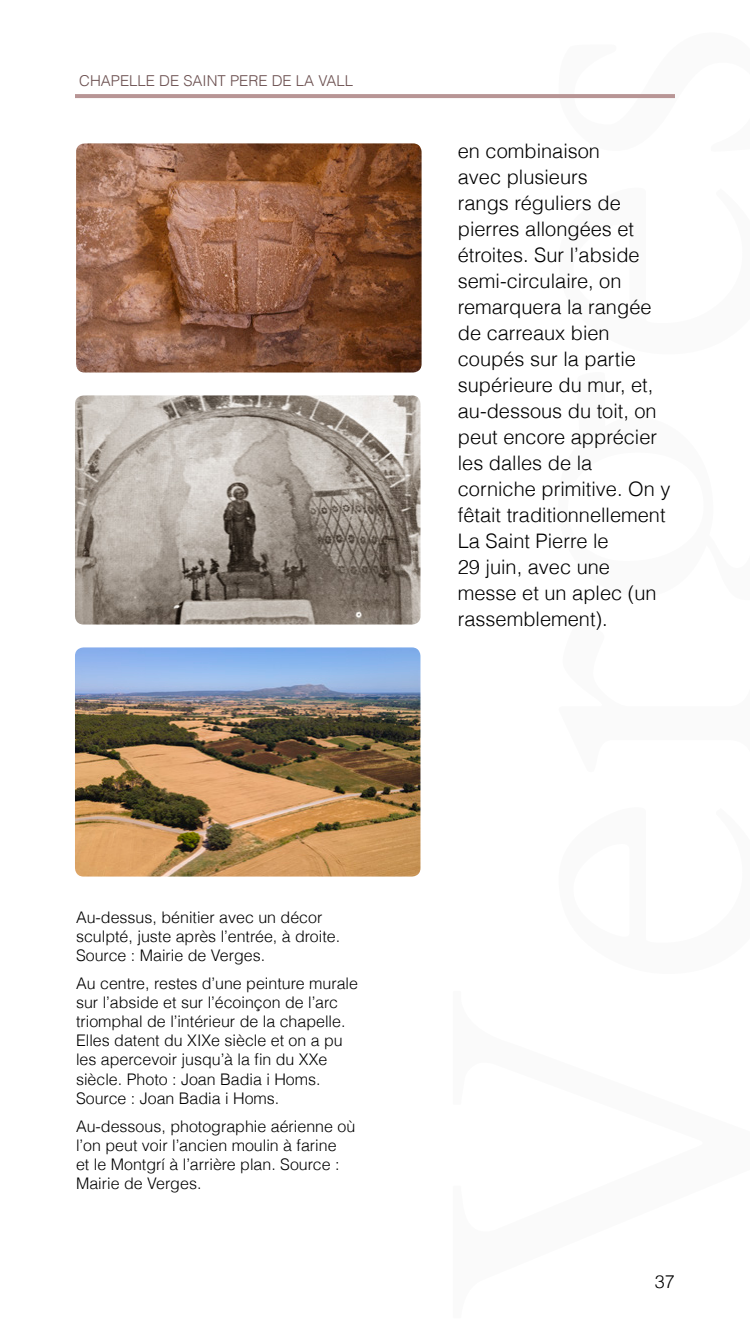
<style>
.page{position:relative;width:750px;height:1334px;background:#fff}
.page>*{position:absolute;margin:0;border:0;box-sizing:border-box;transform-origin:0 0}
.t1{font:300 20px/26px "Helvetica";color:#000}
.t2{font:300 18px "Helvetica";color:#000}
.t3{font:300 16px/19.2px "Helvetica";color:#000}
.t4{font:300 15px "Helvetica";color:#6b4f4f}
</style>
<div class="page">
<img style="left:76px;top:143px;width:346px;height:230px">
<img style="left:75px;top:395px;width:345px;height:230px">
<img style="left:75px;top:647px;width:345px;height:230px">
<hr style="left:75px;top:94px;width:600px;height:4px;background:#b89595">
<p class="t4" style="left:79px;top:68px;width:275px">CHAPELLE DE SAINT PERE DE LA VALL</p>
<p class="t1" style="left:458px;top:137px;width:214px">en combinaison<br>avec plusieurs<br>rangs réguliers de pierres allongées et étroites. Sur l’abside semi-circulaire, on remarquera la rangée de carreaux bien coupés sur la partie supérieure du mur, et, au-dessous du toit, on peut encore apprécier les dalles de la corniche primitive. On y fêtait traditionnellement<br>La Saint Pierre le<br>29 juin, avec une messe et un aplec (un rassemblement).</p>
<p class="t3" style="left:76px;top:907px;width:266px">Au-dessus, bénitier avec un décor sculpté, juste après l’entrée, à droite.<br>Source : Mairie de Verges.</p>
<p class="t3" style="left:76px;top:973px;width:283px">Au centre, restes d’une peinture murale sur l’abside et sur l’écoinçon de l’arc triomphal de l’intérieur de la chapelle.<br>Elles datent du XIXe siècle et on a pu les apercevoir jusqu’à la fin du XXe siècle. Photo : Joan Badia i Homs.<br>Source : Joan Badia i Homs.</p>
<p class="t3" style="left:76px;top:1116px;width:281px">Au-dessous, photographie aérienne où l’on peut voir l’ancien moulin à farine<br>et le Montgrí à l’arrière plan. Source :<br>Mairie de Verges.</p>
<p class="t2" style="left:655px;top:1268px;width:22px">37</p>
</div>
